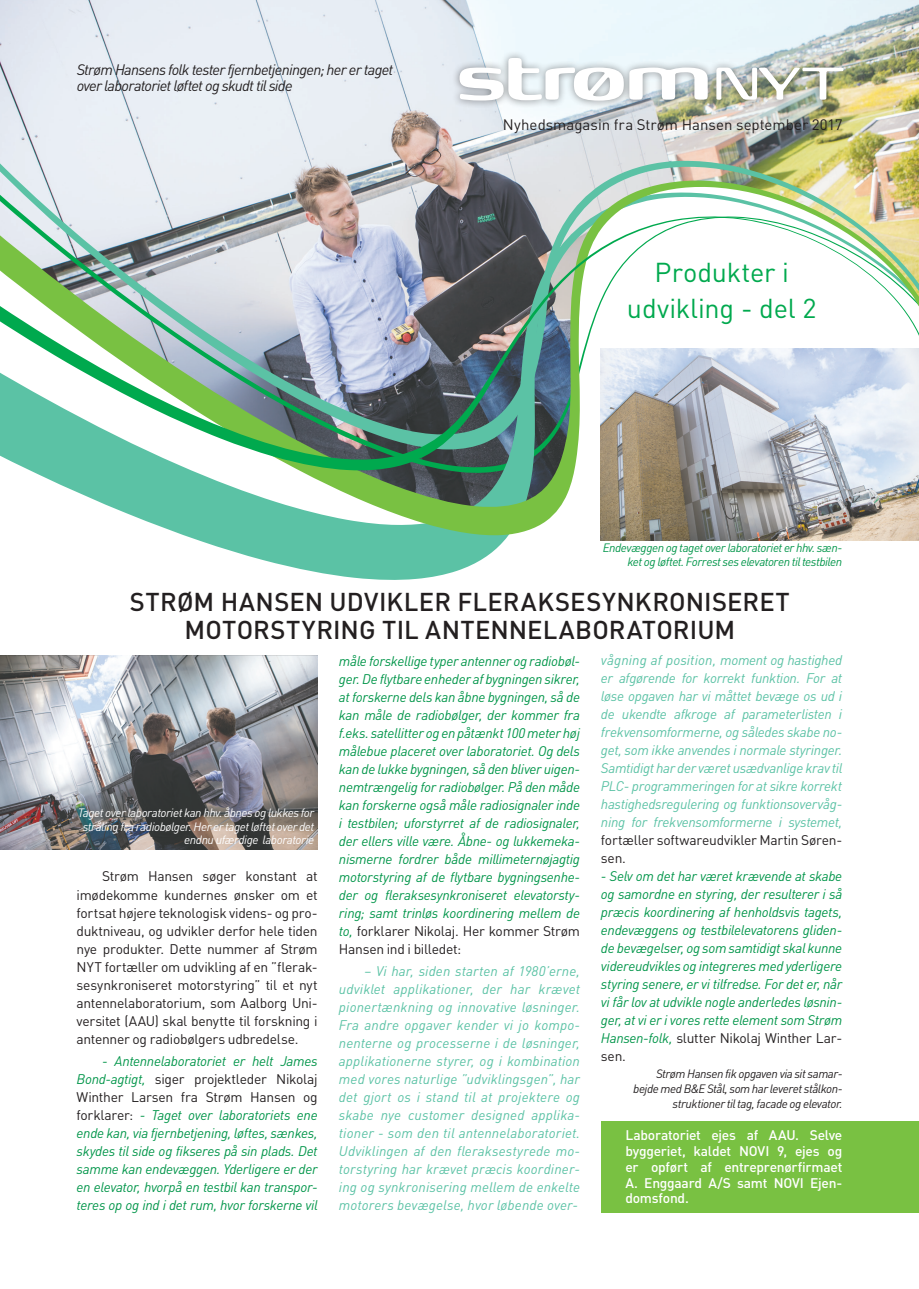
<style>
.page{position:relative;width:919px;height:1289px;background:#fff}
.page>*{position:absolute;margin:0;border:0;box-sizing:border-box;transform-origin:0 0}
.t1{font:27px/36px "DIN Pro";letter-spacing:-.005em;color:#00a94e;text-align:center}
.t2{font:500 25.5px/28.5px "DIN Pro";letter-spacing:.01em;color:#231f20;text-align:center}
.t3{font:italic 15px/16.5px "DIN Pro";letter-spacing:-.045em;color:#231f20}
.t4{font:15px "DIN Pro";color:#231f20}
.t5{font:italic 13.8px/18px "DIN Pro";letter-spacing:-.02em;color:#009549;text-align:justify}
.t6{font:italic 13.8px/18px "DIN Pro";letter-spacing:-.01em;color:#5bc2a5;text-align:justify}
.t7{font:13.8px/18px "DIN Pro";letter-spacing:-.02em;color:#231f20;text-align:justify}
.t8{font:500 13.8px/15.8px "DIN Pro";letter-spacing:-.02em;color:#fff;text-align:justify}
.t9{font:italic 12px/13.5px "DIN Pro";letter-spacing:-.035em;color:#fff;text-align:right}
.t10{font:italic 12px/15px "DIN Pro";letter-spacing:-.035em;color:#231f20;text-align:right}
.t11{font:italic 12px/13.5px "DIN Pro";letter-spacing:-.035em;color:#009549;text-align:right}
.s1{font-style:normal;color:#231f20}
</style>
<div class="page">
<img style="left:0;top:0;width:918px;height:84px">
<img style="left:0;top:84px;width:918px;height:46px">
<img style="left:0;top:130px;width:918px;height:44px">
<svg style="left:186px;top:536px;width:415px;height:44px;fill:#5bc2a5"></svg>
<img style="left:0;top:174px;width:918px;height:362px">
<img style="left:0;top:215px;width:918px;height:256px">
<img style="left:0;top:655px;width:317px;height:194px">
<div style="left:601px;top:1120px;width:317px;height:92px;background:#79c142"></div>
<img style="left:601px;top:348px;width:317px;height:193px">
<div style="left:452px;top:50px;width:264px;height:59px;background:#231f20;opacity:.5"></div>
<svg style="left:629px;top:68px;width:78px;height:32px"></svg>
<svg style="left:459px;top:58px;width:164px;height:43px"></svg>
<div style="left:708px;top:60px;width:143px;height:48px;background:#231f20;opacity:.5"></div>
<img style="left:716px;top:67px;width:127px;height:33px">
<p class="t3" style="left:77px;top:60px;width:318px">Strøm Hansens folk tester fjernbetjeningen; her er taget over laboratoriet løftet og skudt til side</p>
<p class="t4" style="left:503px;top:112px;width:341px">Nyhedsmagasin fra Strøm Hansen september 2017</p>
<h1 class="t1" style="left:627px;top:252px;width:191px">Produkter i udvikling - del 2</h1>
<p class="t11" style="left:602px;top:540px;width:241px">Endevæggen og taget over laboratoriet er hhv. sæn&shy;ket og løftet. Forrest ses elevatoren til testbilen</p>
<h2 class="t2" style="left:130px;top:584px;width:661px">STRØM HANSEN UDVIKLER FLERAKSESYNKRONISERET<br>MOTORSTYRING TIL ANTENNELABORATORIUM</h2>
<p class="t9" style="left:78px;top:805px;width:238px">Taget over laboratoriet kan hhv. åbnes og lukkes for stråling fra radiobølger. Her er taget løftet over det endnu ufærdige laboratorie</p>
<p class="t7" style="left:77px;top:866px;width:242px;text-indent:26px">Strøm Hansen søger konstant at imødekomme kundernes ønsker om et fortsat højere teknologisk videns- og pro&shy;duktniveau, og udvikler derfor hele tiden nye produkter. Dette nummer af Strøm NYT fortæller om udvikling af en ”flerak&shy;sesynkroniseret motorstyring” til et nyt antennelaboratorium, som Aalborg Uni&shy;versitet (AAU) skal benytte til forskning i antenner og radiobølgers udbredelse.</p>
<p class="t5" style="left:77px;top:1050px;width:242px;text-indent:26px">- Antennelaboratoriet er helt James Bond-agtigt, <span class="s1">siger projektleder Nikolaj Winther Larsen fra Strøm Hansen og forklarer:</span> - Taget over laboratoriets ene ende kan, via fjernbetjening, løftes, sænkes, skydes til side og fikseres på sin plads. Det samme kan endevæggen. Yderligere er der en elevator, hvorpå en testbil kan transpor&shy;teres op og ind i det rum, hvor forskerne vil</p>
<p class="t5" style="left:339px;top:650px;width:242px">måle forskellige typer antenner og radiobøl&shy;ger. De flytbare enheder af bygningen sikrer, at forskerne dels kan åbne bygningen, så de kan måle de radiobølger, der kommer fra f.eks. satellitter og en påtænkt 100 meter høj målebue placeret over laboratoriet. Og dels kan de lukke bygningen, så den bliver uigen&shy;nemtrængelig for radiobølger. På den måde kan forskerne også måle radiosignaler inde i testbilen; uforstyrret af de radiosignaler, der ellers ville være. Åbne- og lukkemeka&shy;nismerne fordrer både millimeternøjagtig motorstyring af de flytbare bygningsenhe&shy;der og fleraksesynkroniseret elevatorsty&shy;ring; samt trinløs koordinering mellem de to, <span class="s1">forklarer Nikolaj. Her kommer Strøm Hansen ind i billedet:</span></p>
<p class="t6" style="left:339px;top:960px;width:242px;text-indent:26px">– Vi har, siden starten af 1980’erne, udviklet applikationer, der har krævet pionertænkning og innovative løsninger.<br>Fra andre opgaver kender vi jo kompo&shy;nenterne og processerne i de løsninger, applikationerne styrer, og i kombination med vores naturlige ”udviklingsgen”, har det gjort os i stand til at projektere og skabe nye customer designed applika&shy;tioner - som den til antennelaboratoriet.<br>Udviklingen af den fleraksestyrede mo&shy;torstyring har krævet præcis koordiner&shy;ing og synkronisering mellem de enkelte motorers bevægelse, hvor løbende over-</p>
<p class="t6" style="left:601px;top:649px;width:243px">vågning af position, moment og hastighed er afgørende for korrekt funktion. For at løse opgaven har vi måttet bevæge os ud i de ukendte afkroge af parameterlisten i frekvensomformerne, og således skabe no&shy;get, som ikke anvendes i normale styringer.<br>Samtidigt har der været usædvanlige krav til PLC- programmeringen for at sikre korrekt hastighedsregulering og funktionsovervåg&shy;ning for frekvensomformerne i systemet,</p>
<p class="t7" style="left:601px;top:829px;width:243px">fortæller softwareudvikler Martin Søren&shy;sen.</p>
<p class="t5" style="left:601px;top:865px;width:243px">- Selv om det har været krævende at skabe og samordne en styring, der resulterer i så præcis koordinering af henholdsvis tagets, endevæggens og testbilelevatorens gliden&shy;de bevægelser, og som samtidigt skal kunne videreudvikles og integreres med yderligere styring senere, er vi tilfredse. For det er, når vi får lov at udvikle nogle anderledes løsnin&shy;ger, at vi er i vores rette element som Strøm Hansen-folk, <span class="s1">slutter Nikolaj Winther Lar&shy;sen.</span></p>
<p class="t10" style="left:633px;top:1064px;width:211px">Strøm Hansen fik opgaven via sit samar&shy;bejde med B&amp;E Stål, som har leveret stålkon&shy;struktioner til tag, facade og elevator.</p>
<p class="t8" style="left:625px;top:1125px;width:218px">Laboratoriet ejes af AAU. Selve byggeriet, kaldet NOVI 9, ejes og er opført af entreprenørfirmaet A. Enggaard A/S samt NOVI Ejen&shy;domsfond.</p>
</div>
